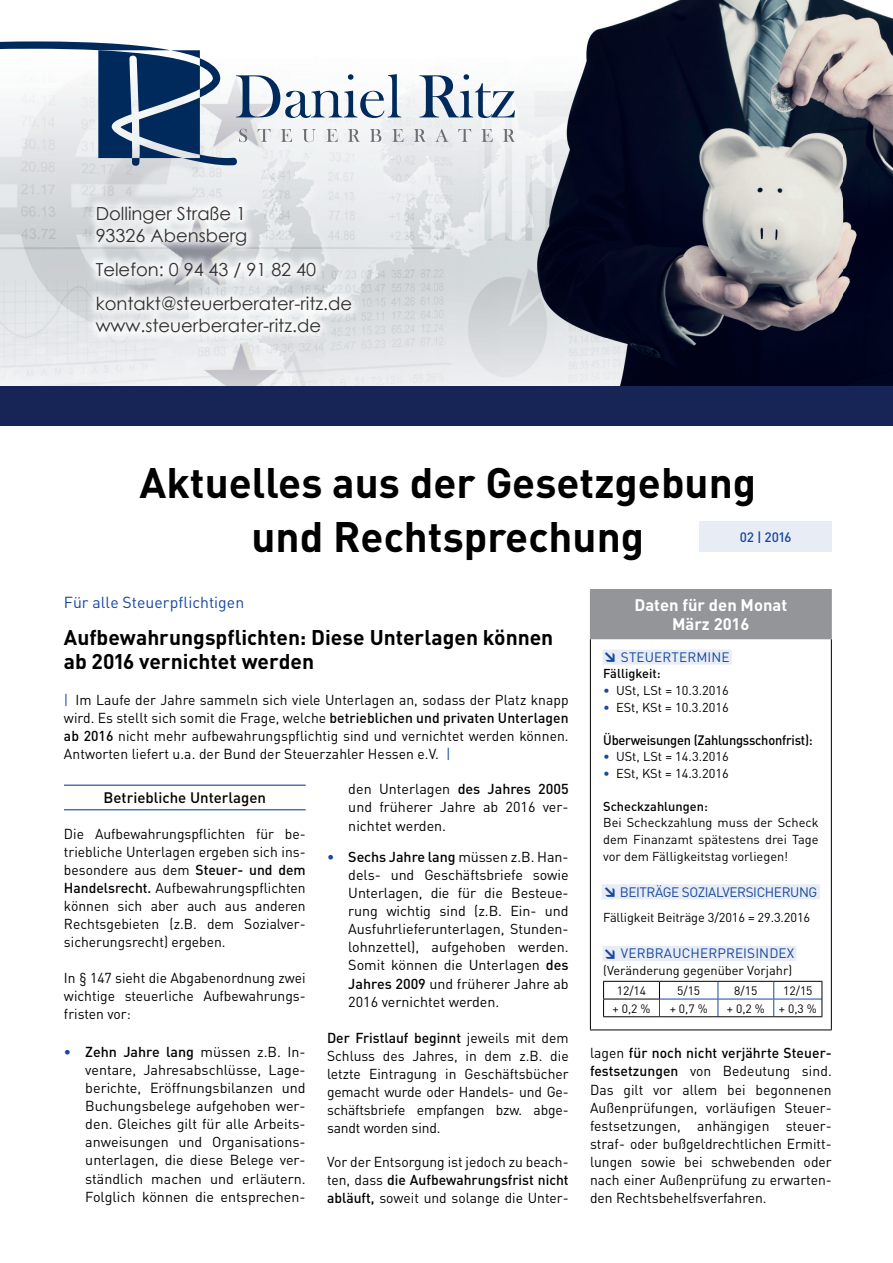
<style>
.page{position:relative;width:893px;height:1263px;background:#fff}
.page>*{position:absolute;margin:0;border:0;box-sizing:border-box;transform-origin:0 0}
.t1{font:700 42.15px/54.2px "DIN Pro";color:#000;text-align:center}
.t2{font:700 21px/24.2px "DIN Pro";color:#000}
.t3{font:18px/21.6px "Century Gothic";color:#312f30}
.t4{font:700 16.5px/19.5px "DIN Pro";color:#fff;text-align:center}
.t5{font:15.75px "DIN Pro";color:#17479e}
.t6{font:500 15px "DIN Pro";color:#000}
.t7{font:14.25px/18px "DIN Pro";color:#000;text-align:justify}
.t8{font:500 13.65px "DIN Pro";letter-spacing:-.015em;color:#000;scale:.95 1}
.t9{font:13.5px "DIN Pro";letter-spacing:.01em;color:#17479e}
.t10{font:13.5px "DIN Pro";letter-spacing:-.03em;color:#17479e}
.t11{font:500 13.5px "DIN Pro";color:#17479e}
.t12{font:12.75px/16.5px "DIN Pro";color:#000;text-align:justify}
.t13{font:500 12.75px "DIN Pro";color:#000}
.t14{font:12px "DIN Pro";color:#000}
.s1{color:#17479e}
.s2{font-weight:500}
.s3{font-weight:500;color:#17479e}
.s4{font-weight:900}
</style>
<div class="page">
<div style="left:699px;top:521px;width:133px;height:31px;background:#e8edf5"></div>
<div style="left:590px;top:589px;width:241px;height:50px;background:#939598"></div>
<hr style="left:590px;top:639px;width:1px;height:390px;background:#000">
<hr style="left:831px;top:639px;width:1px;height:390px;background:#000">
<hr style="left:590px;top:1029px;width:242px;height:1px;background:#000">
<hr style="left:590px;top:589px;width:242px;height:1px;background:#939598">
<hr style="left:831px;top:590px;width:1px;height:48px;background:#939598">
<hr style="left:590px;top:638px;width:242px;height:1px;background:#939598">
<div style="left:602px;top:649px;width:130px;height:16px;background:#e8edf5"></div>
<div style="left:601px;top:884px;width:219px;height:15px;background:#e8edf5"></div>
<div style="left:602px;top:946px;width:194px;height:15px;background:#e8edf5"></div>
<svg style="left:603px;top:981px;width:220px;height:36px"></svg>
<hr style="left:603px;top:999px;width:57px;height:1px;background:#000">
<hr style="left:64px;top:785px;width:242px;height:1px;background:#17479e">
<hr style="left:64px;top:809px;width:242px;height:1px;background:#17479e">
<img style="left:0;top:166px;width:445px;height:46px">
<img style="left:0;top:212px;width:104px;height:174px">
<img style="left:315px;top:212px;width:130px;height:174px">
<img style="left:104px;top:342px;width:211px;height:44px">
<img style="left:445px;top:0;width:448px;height:386px">
<svg style="left:0;top:41px;width:515px;height:125px"></svg>
<div style="left:0;top:386px;width:893px;height:39px;background:#162555"></div>
<img style="left:86px;top:197px;width:275px;height:145px">
<p class="t3" style="left:96px;top:202px;width:153px">Dollinger Straße 1<br>93326 Abensberg</p>
<p class="t3" style="left:96px;top:252px;width:258px;line-height:34.3px">Telefon: 0 94 43 / 91 82 40 kontakt@steuerberater-ritz.de</p>
<p class="t3" style="left:96px;top:314px;width:227px">www.steuerberater-ritz.de</p>
<h1 class="t1" style="left:139px;top:454px;width:618px">Aktuelles aus der Gesetzgebung und Rechtsprechung</h1>
<p class="t11" style="left:740px;top:528px;width:53px">02 | 2016</p>
<p class="t5" style="left:64px;top:592px;width:182px">Für alle Steuerpflichtigen</p>
<h2 class="t2" style="left:64px;top:624px;width:491px">Aufbewahrungspflichten: Diese Unterlagen können ab 2016 vernichtet werden</h2>
<p class="t7" style="left:64px;top:690px;width:506px"><span class="s1">|</span> Im Laufe der Jahre sammeln sich viele Unterlagen an, sodass der Platz knapp wird. Es stellt sich somit die Frage, welche <span class="s2">betrieblichen und privaten Unterlagen ab 2016</span> nicht mehr aufbewahrungspflichtig sind und vernichtet werden können.<br>Antworten liefert u.a. der Bund der Steuerzahler Hessen e.V. <span class="s1">|</span></p>
<p class="t6" style="left:104px;top:787px;width:164px">Betriebliche Unterlagen</p>
<p class="t7" style="left:64px;top:824px;width:243px">Die Aufbewahrungspflichten für be&shy;triebliche Unterlagen ergeben sich ins&shy;besondere aus dem <span class="s2">Steuer- und dem Handelsrecht.</span> Aufbewahrungspflichten können sich aber auch aus anderen Rechtsgebieten (z.B. dem Sozialver&shy;sicherungsrecht) ergeben.</p>
<p class="t7" style="left:64px;top:969px;width:243px">In § 147 sieht die Abgabenordnung zwei wichtige steuerliche Aufbewahrungs&shy;fristen vor:</p>
<p class="t7" style="left:85px;top:1042px;width:222px;text-indent:-21px"><span class="s3">•</span> <span class="s2">Zehn Jahre lang</span> müssen z.B. In&shy;ventare, Jahresabschlüsse, Lage&shy;berichte, Eröffnungsbilanzen und Buchungsbelege aufgehoben wer&shy;den. Gleiches gilt für alle Arbeits&shy;anweisungen und Organisations&shy;unterlagen, die diese Belege ver&shy;ständlich machen und erläutern.<br>Folglich können die entsprechen-</p>
<p class="t7" style="left:348px;top:780px;width:222px">den Unterlagen <span class="s2">des Jahres 2005 </span>und früherer Jahre ab 2016 ver&shy;nichtet werden.</p>
<p class="t7" style="left:348px;top:847px;width:222px;text-indent:-21px"><span class="s3">•</span> <span class="s2">Sechs Jahre lang</span> müssen z.B. Han&shy;dels- und Geschäftsbriefe sowie Unterlagen, die für die Besteue&shy;rung wichtig sind (z.B. Ein- und Ausfuhrlieferunterlagen, Stunden&shy;lohnzettel), aufgehoben werden.<br>Somit können die Unterlagen <span class="s2">des Jahres 2009</span> und früherer Jahre ab 2016 vernichtet werden.</p>
<p class="t7" style="left:327px;top:1028px;width:243px"><span class="s2">Der Fristlauf beginnt</span> jeweils mit dem Schluss des Jahres, in dem z.B. die letzte Eintragung in Geschäftsbücher gemacht wurde oder Handels- und Ge&shy;schäftsbriefe empfangen bzw. abge&shy;sandt worden sind.</p>
<p class="t7" style="left:327px;top:1152px;width:243px">Vor der Entsorgung ist jedoch zu beach&shy;ten, dass <span class="s2">die Aufbewahrungsfrist nicht abläuft,</span> soweit und solange die Unter-</p>
<p class="t4" style="left:634px;top:594px;width:154px">Daten für den Monat<br>März 2016</p>
<p class="t9" style="left:603px;top:648px;width:128px"><span class="s4">↘</span> STEUERTERMINE</p>
<p class="t13" style="left:603px;top:665px;width:59px">Fälligkeit:</p>
<p class="t12" style="left:603px;top:682px;width:127px"><span class="s1">•</span> USt, LSt = 10.3.2016</p>
<p class="t12" style="left:603px;top:698px;width:127px"><span class="s1">•</span> ESt, KSt = 10.3.2016</p>
<p class="t8" style="left:603px;top:730px;width:222px">Überweisungen (Zahlungsschonfrist):</p>
<p class="t12" style="left:603px;top:748px;width:127px"><span class="s1">•</span> USt, LSt = 14.3.2016</p>
<p class="t12" style="left:603px;top:764px;width:127px"><span class="s1">•</span> ESt, KSt = 14.3.2016</p>
<p class="t13" style="left:603px;top:798px;width:106px">Scheckzahlungen:</p>
<p class="t12" style="left:603px;top:814px;width:217px">Bei Scheckzahlung muss der Scheck dem Finanzamt spätestens drei Tage vor dem Fälligkeitstag vorliegen!</p>
<p class="t10" style="left:603px;top:883px;width:216px"><span class="s4">↘</span> BEITRÄGE SOZIALVERSICHERUNG</p>
<p class="t12" style="left:603px;top:909px;width:209px">Fälligkeit Beiträge 3/2016 = 29.3.2016</p>
<p class="t9" style="left:603px;top:944px;width:193px"><span class="s4">↘</span> VERBRAUCHERPREISINDEX</p>
<p class="t12" style="left:603px;top:961px;width:190px">(Veränderung gegenüber Vorjahr)</p>
<p class="t14" style="left:617px;top:982px;width:31px">12/14</p>
<p class="t14" style="left:677px;top:982px;width:25px">5/15</p>
<p class="t14" style="left:734px;top:982px;width:25px">8/15</p>
<p class="t14" style="left:783px;top:982px;width:31px">12/15</p>
<p class="t14" style="left:612px;top:1000px;width:40px">+ 0,2 %</p>
<p class="t14" style="left:670px;top:1000px;width:40px">+ 0,7 %</p>
<p class="t14" style="left:727px;top:1000px;width:92px">+ 0,2 % + 0,3 %</p>
<p class="t7" style="left:590px;top:1044px;width:243px">lagen <span class="s2">für noch nicht verjährte Steuer&shy;festsetzungen</span> von Bedeutung sind.<br>Das gilt vor allem bei begonnenen Außenprüfungen, vorläufigen Steuer&shy;festsetzungen, anhängigen steuer&shy;straf- oder bußgeldrechtlichen Ermitt&shy;lungen sowie bei schwebenden oder nach einer Außenprüfung zu erwarten&shy;den Rechtsbehelfsverfahren.</p>
</div>
